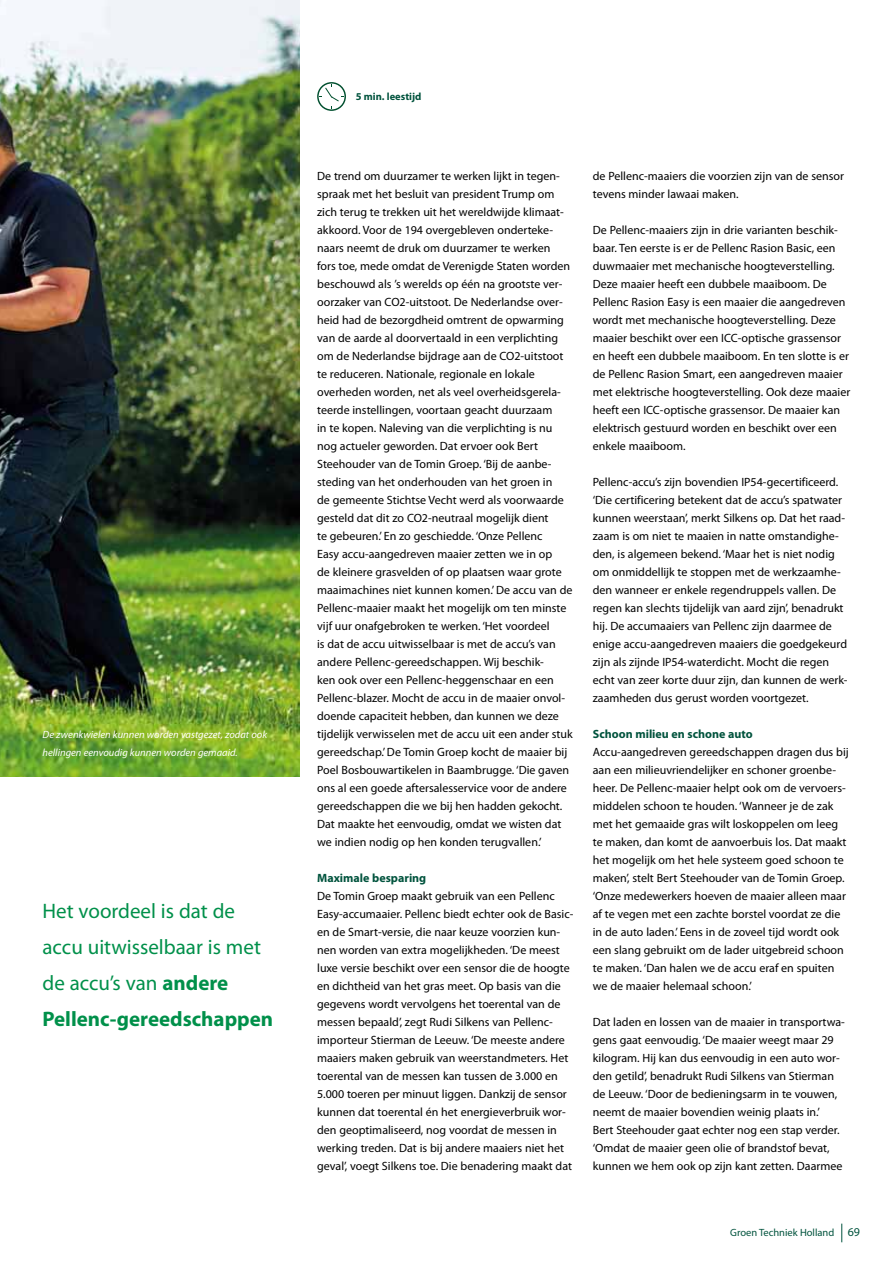
<style>
.page{position:relative;width:893px;height:1263px;background:#fff}
.page>*{position:absolute;margin:0;border:0;box-sizing:border-box;transform-origin:0 0}
.t1{font:21px/36px "Myriad Pro";color:#00904a}
.t2{font:12px/18px "Myriad Pro";color:#000}
.t3{font:700 12px "Myriad Pro";color:#00533d}
.t4{font:italic 10.5px/18px "Myriad Pro";color:#fff}
.t5{font:10.5px "Myriad Pro";color:#00533d}
.t6{font:700 10.5px "Myriad Pro";color:#00533d}
.s1{font-weight:700}
.s2{font-size:12px}
</style>
<div class="page">
<svg style="left:841px;top:1223px;width:1px;height:19px"></svg>
<svg style="left:317px;top:82px;width:29px;height:29px"></svg>
<img style="left:0;top:0;width:299px;height:776px">
<p class="t4" style="left:43px;top:725px;width:226px">De zwenkwielen kunnen worden vastgezet, zodat ook hellingen eenvoudig kunnen worden gemaaid.</p>
<h1 class="t1" style="left:43px;top:893px;width:232px">Het voordeel is dat de accu uitwisselbaar is met de accu’s van <span class="s1">andere<br>Pellenc-gereedschappen</span></h1>
<p class="t6" style="left:356px;top:90px;width:67px">5 min. leestijd</p>
<p class="t2" style="left:317px;top:167px;width:257px">De trend om duurzamer te werken lijkt in tegen&shy;spraak met het besluit van president Trump om zich terug te trekken uit het wereldwijde klimaat&shy;akkoord. Voor de 194 overgebleven onderteke&shy;naars neemt de druk om duurzamer te werken<br>fors toe, mede omdat de Verenigde Staten worden beschouwd als ’s werelds op één na grootste ver&shy;oorzaker van CO2-uitstoot. De Nederlandse over&shy;heid had de bezorgdheid omtrent de opwarming van de aarde al doorvertaald in een verplichting om de Nederlandse bijdrage aan de CO2-uitstoot te reduceren. Nationale, regionale en lokale overheden worden, net als veel overheidsgerela&shy;teerde instellingen, voortaan geacht duurzaam<br>in te kopen. Naleving van die verplichting is nu nog actueler geworden. Dat ervoer ook Bert Steehouder van de Tomin Groep. ‘Bij de aanbe&shy;steding van het onderhouden van het groen in<br>de gemeente Stichtse Vecht werd als voorwaarde gesteld dat dit zo CO2-neutraal mogelijk dient<br>te gebeuren.’ En zo geschiedde. ‘Onze Pellenc<br>Easy accu-aangedreven maaier zetten we in op<br>de kleinere grasvelden of op plaatsen waar grote maaimachines niet kunnen komen.’ De accu van de Pellenc-maaier maakt het mogelijk om ten minste vijf uur onafgebroken te werken. ‘Het voordeel<br>is dat de accu uitwisselbaar is met de accu’s van andere Pellenc-gereedschappen. Wij beschik-<br>ken ook over een Pellenc-heggenschaar en een Pellenc-blazer. Mocht de accu in de maaier onvol&shy;doende capaciteit hebben, dan kunnen we deze tijdelijk verwisselen met de accu uit een ander stuk gereedschap.’ De Tomin Groep kocht de maaier bij Poel Bosbouwartikelen in Baambrugge. ‘Die gaven ons al een goede aftersalesservice voor de andere gereedschappen die we bij hen hadden gekocht.<br>Dat maakte het eenvoudig, omdat we wisten dat we indien nodig op hen konden terugvallen.’</p>
<p class="t3" style="left:317px;top:870px;width:111px">Maximale besparing</p>
<p class="t2" style="left:317px;top:887px;width:258px">De Tomin Groep maakt gebruik van een Pellenc Easy-accumaaier. Pellenc biedt echter ook de Basic&shy;en de Smart-versie, die naar keuze voorzien kun&shy;nen worden van extra mogelijkheden. ‘De meest luxe versie beschikt over een sensor die de hoogte en dichtheid van het gras meet. Op basis van die gegevens wordt vervolgens het toerental van de messen bepaald’, zegt Rudi Silkens van Pellenc&shy;importeur Stierman de Leeuw. ‘De meeste andere maaiers maken gebruik van weerstandmeters. Het toerental van de messen kan tussen de 3.000 en 5.000 toeren per minuut liggen. Dankzij de sensor kunnen dat toerental én het energieverbruik wor&shy;den geoptimaliseerd, nog voordat de messen in werking treden. Dat is bij andere maaiers niet het geval’, voegt Silkens toe. Die benadering maakt dat</p>
<p class="t2" style="left:593px;top:167px;width:253px">de Pellenc-maaiers die voorzien zijn van de sensor tevens minder lawaai maken.</p>
<p class="t2" style="left:593px;top:221px;width:259px">De Pellenc-maaiers zijn in drie varianten beschik&shy;baar. Ten eerste is er de Pellenc Rasion Basic, een duwmaaier met mechanische hoogteverstelling.<br>Deze maaier heeft een dubbele maaiboom. De Pellenc Rasion Easy is een maaier die aangedreven wordt met mechanische hoogteverstelling. Deze maaier beschikt over een ICC-optische grassensor en heeft een dubbele maaiboom. En ten slotte is er de Pellenc Rasion Smart, een aangedreven maaier met elektrische hoogteverstelling. Ook deze maaier heeft een ICC-optische grassensor. De maaier kan elektrisch gestuurd worden en beschikt over een enkele maaiboom.</p>
<p class="t2" style="left:593px;top:473px;width:256px">Pellenc-accu’s zijn bovendien IP54-gecertificeerd. ‘Die certificering betekent dat de accu’s spatwater kunnen weerstaan’, merkt Silkens op. Dat het raad&shy;zaam is om niet te maaien in natte omstandighe&shy;den, is algemeen bekend. ‘Maar het is niet nodig om onmiddellijk te stoppen met de werkzaamhe&shy;den wanneer er enkele regendruppels vallen. De regen kan slechts tijdelijk van aard zijn’, benadrukt hij. De accumaaiers van Pellenc zijn daarmee de enige accu-aangedreven maaiers die goedgekeurd zijn als zijnde IP54-waterdicht. Mocht die regen echt van zeer korte duur zijn, dan kunnen de werk&shy;zaamheden dus gerust worden voortgezet.</p>
<p class="t3" style="left:593px;top:726px;width:162px">Schoon milieu en schone auto</p>
<p class="t2" style="left:593px;top:743px;width:257px">Accu-aangedreven gereedschappen dragen dus bij aan een milieuvriendelijker en schoner groenbe&shy;heer. De Pellenc-maaier helpt ook om de vervoers&shy;middelen schoon te houden. ‘Wanneer je de zak met het gemaaide gras wilt loskoppelen om leeg te maken, dan komt de aanvoerbuis los. Dat maakt het mogelijk om het hele systeem goed schoon te maken’, stelt Bert Steehouder van de Tomin Groep. ‘Onze medewerkers hoeven de maaier alleen maar af te vegen met een zachte borstel voordat ze die in de auto laden.’ Eens in de zoveel tijd wordt ook een slang gebruikt om de lader uitgebreid schoon te maken. ‘Dan halen we de accu eraf en spuiten we de maaier helemaal schoon.’</p>
<p class="t2" style="left:593px;top:1013px;width:254px">Dat laden en lossen van de maaier in transportwa&shy;gens gaat eenvoudig. ‘De maaier weegt maar 29 kilogram. Hij kan dus eenvoudig in een auto wor&shy;den getild’, benadrukt Rudi Silkens van Stierman de Leeuw. ‘Door de bedieningsarm in te vouwen, neemt de maaier bovendien weinig plaats in.’<br>Bert Steehouder gaat echter nog een stap verder. ‘Omdat de maaier geen olie of brandstof bevat, kunnen we hem ook op zijn kant zetten. Daarmee</p>
<p class="t5" style="left:730px;top:1226px;width:131px">Groen Techniek Holland <span class="s2">69</span></p>
</div>
